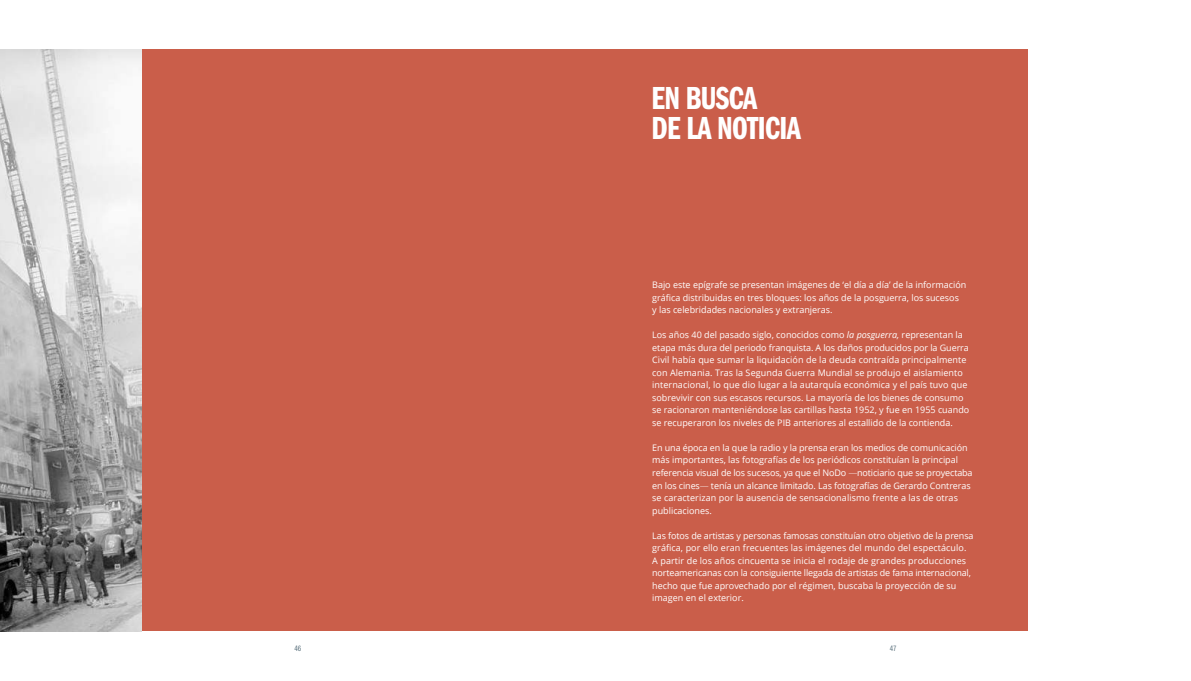
<style>
.page{position:relative;width:1191px;height:681px;background:#fff}
.page>*{position:absolute;margin:0;border:0;box-sizing:border-box;transform-origin:0 0}
.t1{font:33px/30px "ITC Franklin Gothic Std Dm Cp";letter-spacing:-.02em;color:#fff}
.t2{font:9px/12.5px "Open Sans";color:#fff}
.t3{font:8px "ITC Franklin Gothic Std Bk Cp";color:#576e7a}
.s1{font-style:italic}
.s2{font-weight:300}
</style>
<div class="page">
<div style="left:142px;top:50px;width:886px;height:581px;background:#ca5e4a"></div>
<img style="left:0;top:50px;width:142px;height:581px">
<h1 class="t1" style="left:651px;top:83px;width:151px">EN BUSCA<br>DE LA NOTICIA</h1>
<p class="t2" style="left:652px;top:278px;width:316px">Bajo este epígrafe se presentan imágenes de ‘el día a día’ de la información gráfica distribuidas en tres bloques: los años de la posguerra, los sucesos<br>y las celebridades nacionales y extranjeras.</p>
<p class="t2" style="left:652px;top:328px;width:318px">Los años 40 del pasado siglo, conocidos como <span class="s1">la posguerra,</span> representan la etapa más dura del periodo franquista. A los daños producidos por la Guerra Civil había que sumar la liquidación de la deuda contraída principalmente con Alemania. Tras la Segunda Guerra Mundial se produjo el aislamiento internacional, lo que dio lugar a la autarquía económica y el país tuvo que sobrevivir con sus escasos recursos. La mayoría de los bienes de consumo se racionaron manteniéndose las cartillas hasta 1952, y fue en 1955 cuando se recuperaron los niveles de PIB anteriores al estallido de la contienda.</p>
<p class="t2" style="left:652px;top:441px;width:322px">En una época en la que la radio y la prensa eran los medios de comunicación más importantes, las fotografías de los periódicos constituían la principal referencia visual de los sucesos, ya que el NoDo <span class="s2">—</span>noticiario que se proyectaba en los cines<span class="s2">—</span> tenía un alcance limitado. Las fotografías de Gerardo Contreras se caracterizan por la ausencia de sensacionalismo frente a las de otras publicaciones.</p>
<p class="t2" style="left:652px;top:528px;width:323px">Las fotos de artistas y personas famosas constituían otro objetivo de la prensa gráfica, por ello eran frecuentes las imágenes del mundo del espectáculo.<br>A partir de los años cincuenta se inicia el rodaje de grandes producciones norteamericanas con la consiguiente llegada de artistas de fama internacional, hecho que fue aprovechado por el régimen, buscaba la proyección de su imagen en el exterior.</p>
<p class="t3" style="left:294px;top:643px;width:8px">46</p>
<p class="t3" style="left:890px;top:643px;width:8px">47</p>
</div>
